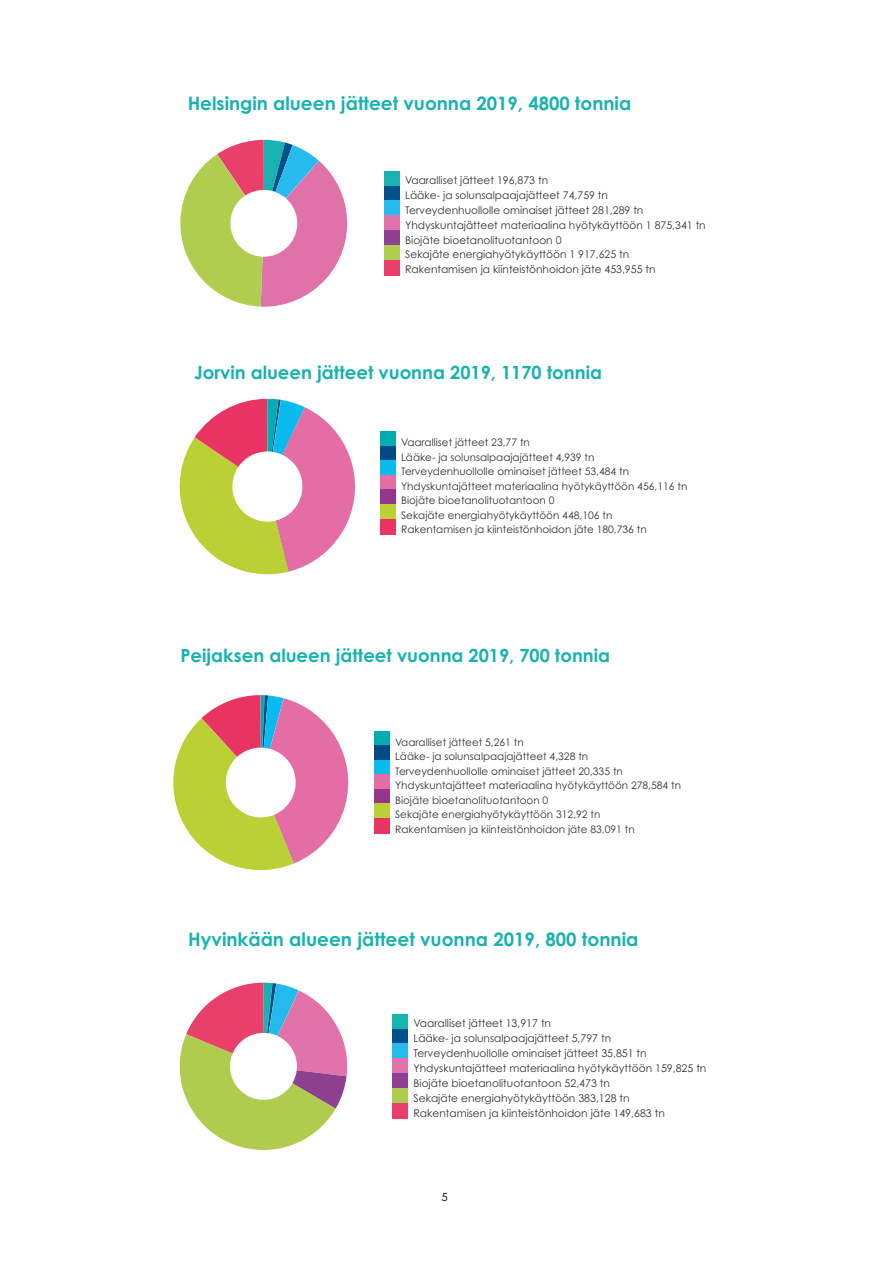
<style>
.page{position:relative;width:893px;height:1263px;background:#fff}
.page>*{position:absolute;margin:0;border:0;box-sizing:border-box;transform-origin:0 0}
.t1{font:700 18.6px "Century Gothic Pro";color:#16b3b1}
.t2{font:700 18.45px "Century Gothic Pro";color:#18b2b2}
.t3{font:700 18.15px "Century Gothic Pro";color:#16b3b1}
.t4{font:700 18.15px "Century Gothic Pro";color:#15b2b1}
.t5{font:11.25px "Century Gothic Pro";color:#000}
.t6{font:10.65px/14.9px "Century Gothic Pro";color:#333}
.t7{font:10.35px/14.5px "Century Gothic Pro";color:#333}
</style>
<div class="page">
<svg style="left:180px;top:140px;width:168px;height:167px"></svg>
<div style="left:384px;top:171px;width:16px;height:16px;background:#18b2b2"></div>
<div style="left:384px;top:186px;width:16px;height:16px;background:#005189"></div>
<div style="left:384px;top:200px;width:16px;height:16px;background:#25bbee"></div>
<div style="left:384px;top:215px;width:16px;height:16px;background:#e171a9"></div>
<div style="left:384px;top:230px;width:16px;height:16px;background:#8d4191"></div>
<div style="left:384px;top:245px;width:16px;height:16px;background:#b0cd4d"></div>
<div style="left:384px;top:260px;width:16px;height:16px;background:#e8406b"></div>
<svg style="left:179px;top:399px;width:176px;height:176px"></svg>
<div style="left:380px;top:431px;width:16px;height:16px;background:#00adb1"></div>
<div style="left:380px;top:446px;width:16px;height:16px;background:#004b87"></div>
<div style="left:380px;top:461px;width:16px;height:15px;background:#0abbef"></div>
<div style="left:380px;top:475px;width:16px;height:16px;background:#e56da6"></div>
<div style="left:380px;top:490px;width:16px;height:15px;background:#96368b"></div>
<div style="left:380px;top:504px;width:16px;height:16px;background:#bbd034"></div>
<div style="left:380px;top:519px;width:16px;height:15px;background:#e83363"></div>
<svg style="left:173px;top:695px;width:176px;height:175px"></svg>
<div style="left:374px;top:731px;width:16px;height:15px;background:#00adb1"></div>
<div style="left:374px;top:745px;width:16px;height:16px;background:#004b87"></div>
<div style="left:374px;top:760px;width:16px;height:15px;background:#0abbef"></div>
<div style="left:374px;top:774px;width:16px;height:16px;background:#e56da6"></div>
<div style="left:374px;top:789px;width:16px;height:16px;background:#96368b"></div>
<div style="left:374px;top:803px;width:16px;height:16px;background:#bbd034"></div>
<div style="left:374px;top:818px;width:16px;height:16px;background:#e83363"></div>
<svg style="left:179px;top:983px;width:169px;height:167px"></svg>
<div style="left:392px;top:1014px;width:16px;height:16px;background:#16b3b1"></div>
<div style="left:392px;top:1028px;width:16px;height:16px;background:#005189"></div>
<div style="left:392px;top:1043px;width:16px;height:16px;background:#25baed"></div>
<div style="left:392px;top:1058px;width:16px;height:16px;background:#e173aa"></div>
<div style="left:392px;top:1073px;width:16px;height:16px;background:#8d4090"></div>
<div style="left:392px;top:1088px;width:16px;height:16px;background:#afcc4e"></div>
<div style="left:392px;top:1103px;width:16px;height:16px;background:#e9406b"></div>
<h2 class="t2" style="left:188px;top:92px;width:445px">Helsingin alueen jätteet vuonna 2019, 4800 tonnia</h2>
<p class="t6" style="left:405px;top:173px;width:302px">Vaaralliset jätteet 196,873 tn<br>Lääke- ja solunsalpaajajätteet 74,759 tn Terveydenhuollolle ominaiset jätteet 281,289 tn Yhdyskuntajätteet materiaalina hyötykäyttöön 1 875,341 tn Biojäte bioetanolituotantoon 0<br>Sekajäte energiahyötykäyttöön 1 917,625 tn<br>Rakentamisen ja kiinteistönhoidon jäte 453,955 tn</p>
<h3 class="t4" style="left:194px;top:362px;width:409px">Jorvin alueen jätteet vuonna 2019, 1170 tonnia</h3>
<p class="t7" style="left:401px;top:435px;width:288px">Vaaralliset jätteet 23,77 tn<br>Lääke- ja solunsalpaajajätteet 4,939 tn Terveydenhuollolle ominaiset jätteet 53,484 tn Yhdyskuntajätteet materiaalina hyötykäyttöön 456,116 tn Biojäte bioetanolituotantoon 0<br>Sekajäte energiahyötykäyttöön 448,106 tn<br>Rakentamisen ja kiinteistönhoidon jäte 180,736 tn</p>
<h3 class="t3" style="left:180px;top:644px;width:431px">Peijaksen alueen jätteet vuonna 2019, 700 tonnia</h3>
<p class="t7" style="left:395px;top:734px;width:287px">Vaaralliset jätteet 5,261 tn<br>Lääke- ja solunsalpaajajätteet 4,328 tn Terveydenhuollolle ominaiset jätteet 20,335 tn Yhdyskuntajätteet materiaalina hyötykäyttöön 278,584 tn Biojäte bioetanolituotantoon 0<br>Sekajäte energiahyötykäyttöön 312,92 tn<br>Rakentamisen ja kiinteistönhoidon jäte 83,091 tn</p>
<h1 class="t1" style="left:188px;top:927px;width:452px">Hyvinkään alueen jätteet vuonna 2019, 800 tonnia</h1>
<p class="t6" style="left:413px;top:1016px;width:294px">Vaaralliset jätteet 13,917 tn<br>Lääke- ja solunsalpaajajätteet 5,797 tn Terveydenhuollolle ominaiset jätteet 35,851 tn Yhdyskuntajätteet materiaalina hyötykäyttöön 159,825 tn Biojäte bioetanolituotantoon 52,473 tn<br>Sekajäte energiahyötykäyttöön 383,128 tn<br>Rakentamisen ja kiinteistönhoidon jäte 149,683 tn</p>
<p class="t5" style="left:441px;top:1190px;width:8px">5</p>
</div>
